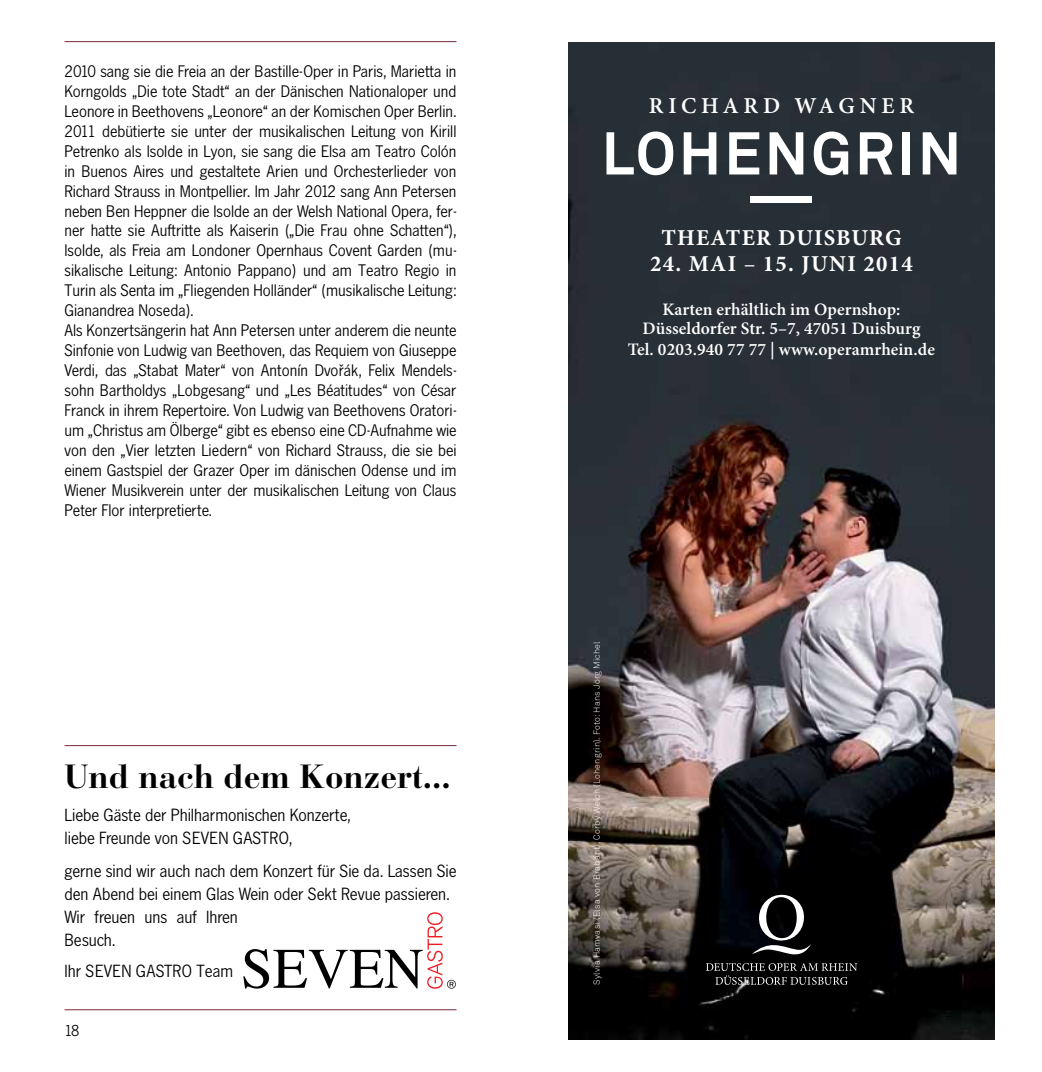
<style>
.page{position:relative;width:1042px;height:1072px;background:#fff}
.page>*{position:absolute;margin:0;border:0;box-sizing:border-box;transform-origin:0 0}
.t1{font:700 59.5px "Akkurat Pro";letter-spacing:.05em;color:#fff}
.t2{font:700 33.25px "Bauer Bodoni Std";color:#000}
.t3{font:700 22.75px "Minion Pro";letter-spacing:.05em;color:#fff}
.t4{font:600 22.75px "Minion Pro";letter-spacing:.21em;color:#fff}
.t5{font:17.5px/22.8px "News Gothic BQ";color:#000}
.t6{font:600 17.5px/19.2px "Minion Pro";letter-spacing:.005em;color:#fff;text-align:center}
.t7{font:16.62px/19.9px "News Gothic BQ";color:#000}
.t8{font:15.75px "News Gothic BQ";color:#000}
.t9{font:8.75px "Akkurat Light Pro";letter-spacing:.025em;color:#fff}
.s1{font-weight:500}
</style>
<div class="page">
<img style="left:568px;top:42px;width:427px;height:997px">
<svg style="left:706px;top:963px;width:151px;height:21px;background:#2c2c2c"></svg>
<svg style="left:752px;top:894px;width:59px;height:60px"></svg>
<hr style="left:64px;top:41px;width:392px;height:1px;background:#79283b">
<hr style="left:64px;top:1009px;width:392px;height:1px;background:#79283b">
<hr style="left:64px;top:745px;width:392px;height:1px;background:#79283b">
<svg style="left:243px;top:912px;width:213px;height:76px"></svg>
<p class="t7" style="left:64px;top:62px;width:393px">2010 sang sie die Freia an der Bastille-Oper in Paris, Marietta in Korngolds „Die tote Stadt“ an der Dänischen Nationaloper und Leonore in Beethovens „Leonore“ an der Komischen Oper Berlin.<br>2011 debütierte sie unter der musikalischen Leitung von Kirill Petrenko als Isolde in Lyon, sie sang die Elsa am Teatro Colón in Buenos Aires und gestaltete Arien und Orchesterlieder von Richard Strauss in Montpellier. Im Jahr 2012 sang Ann Petersen neben Ben Heppner die Isolde an der Welsh National Opera, fer&shy;ner hatte sie Auftritte als Kaiserin („Die Frau ohne Schatten“), Isolde, als Freia am Londoner Opernhaus Covent Garden (mu&shy;sikalische Leitung: Antonio Pappano) und am Teatro Regio in Turin als Senta im „Fliegenden Holländer“ (musikalische Leitung:<br>Gianandrea Noseda).<br>Als Konzertsängerin hat Ann Petersen unter anderem die neunte Sinfonie von Ludwig van Beethoven, das Requiem von Giuseppe Verdi, das „Stabat Mater“ von Antonín Dvoˇrák, Felix Mendels&shy;sohn Bartholdys „Lobgesang“ und „Les Béatitudes“ von César Franck in ihrem Repertoire. Von Ludwig van Beethovens Oratori&shy;um „Christus am Ölberge“ gibt es ebenso eine CD-Aufnahme wie von den „Vier letzten Liedern“ von Richard Strauss, die sie bei einem Gastspiel der Grazer Oper im dänischen Odense und im Wiener Musikverein unter der musikalischen Leitung von Claus Peter Flor interpretierte.</p>
<h2 class="t2" style="left:64px;top:756px;width:388px">Und nach dem Konzert...</h2>
<p class="t5" style="left:64px;top:804px;width:288px">Liebe Gäste der Philharmonischen Konzerte, liebe Freunde von SEVEN GASTRO,</p>
<p class="t5" style="left:64px;top:860px;width:393px">gerne sind wir auch nach dem Konzert für Sie da. Lassen Sie den Abend bei einem Glas Wein oder Sekt Revue passieren.<br>Wir freuen uns auf Ihren<br>Besuch.</p>
<p class="t5" style="left:64px;top:960px;width:170px">Ihr SEVEN GASTRO Team</p>
<p class="t8" style="left:64px;top:1022px;width:16px">18</p>
<h3 class="t4" style="left:649px;top:90px;width:267px">richard wagner</h3>
<h1 class="t1" style="left:601px;top:117px;width:361px">LOHENGRIN</h1>
<h1 class="t1" style="left:747px;top:160px;width:70px">—</h1>
<h3 class="t3" style="left:661px;top:221px;width:242px">THEATER DUISBURG</h3>
<h3 class="t3" style="left:650px;top:247px;width:264px">24. MAI <span class="s1">–</span> 15. JUnI 2014</h3>
<p class="t6" style="left:642px;top:299px;width:280px">Karten erhältlich im Opernshop: düsseldorfer Str. 5–7, 47051 duisburg</p>
<p class="t6" style="left:628px;top:339px;width:309px">Tel. 0203.940 77 77 | www.operamrhein.de</p>
<p class="t9" style="left:591px;top:985px;width:345px;rotate:-90deg">Sylvia Hamvasi (Elsa von Brabant), Corby Welch (Lohengrin). Foto: Hans Jörg Michel</p>
</div>
